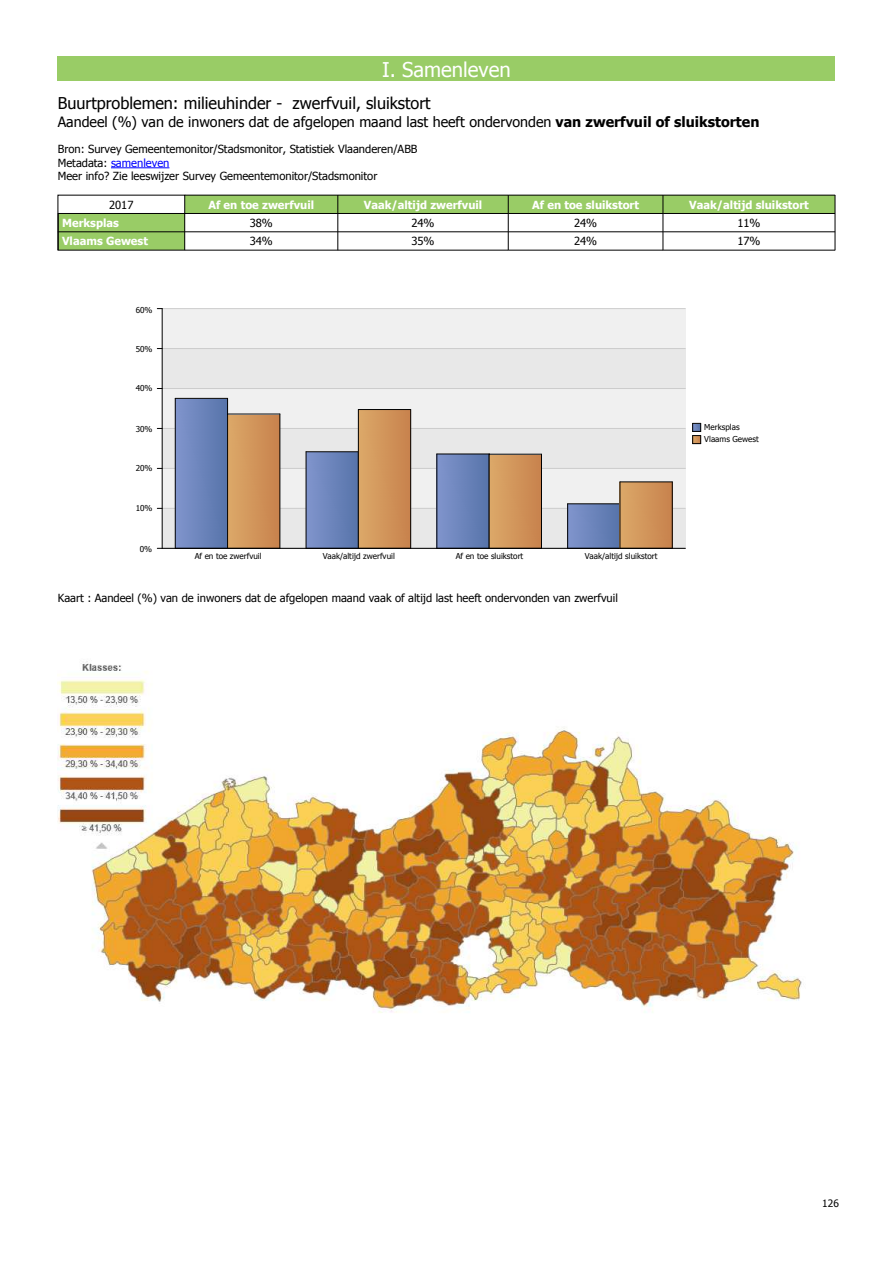
<style>
.page{position:relative;width:893px;height:1263px;background:#fff}
.page>*{position:absolute;margin:0;border:0;box-sizing:border-box;transform-origin:0 0}
.t1{font:20.25px "Tahoma";color:#fff}
.t2{font:16.2px "Tahoma";color:#000}
.t3{font:14.25px "Tahoma";color:#000}
.t4{font:11.1px/13.5px "Tahoma";color:#000}
.t5{font:700 11.1px "Tahoma";color:#fff}
.t6{font:10.2px "Tahoma";color:#000}
.t7{font:8.1px/12.1px "Tahoma";color:#000}
.s1{font-weight:700}
.s2{color:#00f}
</style>
<div class="page">
<div style="left:58px;top:56px;width:777px;height:25px;background:#9c6"></div>
<hr style="left:111px;top:167px;width:58px;height:1px;background:#00f">
<div style="left:185px;top:195px;width:153px;height:18px;background:#9c6"></div>
<div style="left:338px;top:195px;width:170px;height:18px;background:#9c6"></div>
<div style="left:508px;top:195px;width:155px;height:18px;background:#9c6"></div>
<div style="left:663px;top:195px;width:172px;height:18px;background:#9c6"></div>
<div style="left:58px;top:214px;width:127px;height:18px;background:#9c6"></div>
<div style="left:58px;top:232px;width:127px;height:18px;background:#9c6"></div>
<div style="left:162px;top:309px;width:523px;height:239px;background:#f0f0f0"></div>
<hr style="left:162px;top:508px;width:523px;height:1px;background:#ccc">
<hr style="left:162px;top:468px;width:523px;height:1px;background:#ccc">
<hr style="left:162px;top:428px;width:523px;height:1px;background:#ccc">
<hr style="left:162px;top:388px;width:523px;height:1px;background:#ccc">
<hr style="left:162px;top:348px;width:523px;height:1px;background:#ccc">
<hr style="left:162px;top:308px;width:523px;height:1px;background:#ccc">
<div style="left:175px;top:398px;width:53px;height:150px;background:linear-gradient(to right,#8195cd,#5673a9)"></div>
<hr style="left:227px;top:398px;width:1px;height:150px;background:#000">
<hr style="left:175px;top:398px;width:53px;height:1px;background:#000">
<hr style="left:175px;top:398px;width:1px;height:150px;background:#000">
<div style="left:306px;top:452px;width:52px;height:96px;background:linear-gradient(to right,#8195cd,#5875ab)"></div>
<hr style="left:306px;top:451px;width:52px;height:1px;background:#000">
<hr style="left:306px;top:452px;width:1px;height:96px;background:#000">
<div style="left:437px;top:454px;width:52px;height:94px;background:linear-gradient(to right,#8094cc,#5875ab)"></div>
<hr style="left:437px;top:454px;width:52px;height:1px;background:#000">
<hr style="left:437px;top:454px;width:1px;height:94px;background:#000">
<div style="left:568px;top:504px;width:52px;height:44px;background:linear-gradient(to right,#8094cc,#5774aa)"></div>
<hr style="left:568px;top:503px;width:52px;height:1px;background:#000">
<hr style="left:567px;top:504px;width:1px;height:44px;background:#000">
<div style="left:228px;top:414px;width:52px;height:134px;background:linear-gradient(to right,#dca869,#c8824d)"></div>
<hr style="left:280px;top:414px;width:1px;height:134px;background:#000">
<hr style="left:228px;top:414px;width:52px;height:1px;background:#000">
<div style="left:358px;top:409px;width:53px;height:139px;background:linear-gradient(to right,#dca969,#c7814d)"></div>
<hr style="left:410px;top:409px;width:1px;height:139px;background:#000">
<hr style="left:358px;top:409px;width:53px;height:1px;background:#000">
<hr style="left:358px;top:409px;width:1px;height:139px;background:#000">
<div style="left:489px;top:454px;width:52px;height:94px;background:linear-gradient(to right,#dca969,#c8834e)"></div>
<hr style="left:541px;top:454px;width:1px;height:94px;background:#000">
<hr style="left:489px;top:454px;width:52px;height:1px;background:#000">
<hr style="left:489px;top:454px;width:1px;height:94px;background:#000">
<div style="left:620px;top:482px;width:52px;height:66px;background:linear-gradient(to right,#dca868,#c8834e)"></div>
<hr style="left:672px;top:482px;width:1px;height:66px;background:#000">
<hr style="left:620px;top:482px;width:52px;height:1px;background:#000">
<hr style="left:620px;top:482px;width:1px;height:66px;background:#000">
<hr style="left:162px;top:309px;width:1px;height:239px;background:#000">
<hr style="left:162px;top:548px;width:523px;height:1px;background:#000">
<svg style="left:692px;top:423px;width:9px;height:21px"></svg>
<img style="left:58px;top:661px;width:744px;height:352px">
<div style="left:58px;top:195px;width:127px;height:19px;border:1px solid #000"></div>
<hr style="left:185px;top:213px;width:153px;height:1px;background:#000">
<hr style="left:185px;top:195px;width:153px;height:1px;background:#000">
<hr style="left:338px;top:213px;width:170px;height:1px;background:#000">
<hr style="left:338px;top:195px;width:170px;height:1px;background:#000">
<hr style="left:508px;top:213px;width:155px;height:1px;background:#000">
<hr style="left:508px;top:195px;width:155px;height:1px;background:#000">
<hr style="left:663px;top:213px;width:172px;height:1px;background:#000">
<hr style="left:663px;top:195px;width:172px;height:1px;background:#000">
<hr style="left:58px;top:232px;width:127px;height:1px;background:#000">
<hr style="left:185px;top:232px;width:153px;height:1px;background:#000">
<hr style="left:338px;top:232px;width:170px;height:1px;background:#000">
<hr style="left:508px;top:232px;width:155px;height:1px;background:#000">
<hr style="left:663px;top:232px;width:172px;height:1px;background:#000">
<svg style="left:58px;top:214px;width:1px;height:36px"></svg>
<hr style="left:58px;top:250px;width:127px;height:1px;background:#000">
<svg style="left:184px;top:214px;width:1px;height:36px"></svg>
<hr style="left:185px;top:250px;width:153px;height:1px;background:#000">
<svg style="left:338px;top:195px;width:1px;height:55px"></svg>
<hr style="left:338px;top:250px;width:170px;height:1px;background:#000">
<svg style="left:508px;top:195px;width:1px;height:55px"></svg>
<hr style="left:508px;top:250px;width:155px;height:1px;background:#000">
<svg style="left:663px;top:195px;width:1px;height:55px"></svg>
<hr style="left:663px;top:250px;width:172px;height:1px;background:#000">
<svg style="left:835px;top:195px;width:1px;height:55px"></svg>
<h1 class="t1" style="left:382px;top:60px;width:130px">I. Samenleven</h1>
<h2 class="t2" style="left:58px;top:96px;width:374px">Buurtproblemen: milieuhinder - zwerfvuil, sluikstort</h2>
<p class="t3" style="left:58px;top:115px;width:703px">Aandeel (%) van de inwoners dat de afgelopen maand last heeft ondervonden <span class="s1">van zwerfvuil of sluikstorten</span></p>
<p class="t4" style="left:58px;top:143px;width:361px">Bron: Survey Gemeentemonitor/Stadsmonitor, Statistiek Vlaanderen/ABB<br>Metadata: <span class="s2">samenleven<br></span>Meer info? Zie leeswijzer Survey Gemeentemonitor/Stadsmonitor</p>
<p class="t4" style="left:109px;top:199px;width:26px">2017</p>
<p class="t5" style="left:208px;top:200px;width:107px">Af en toe zwerfvuil</p>
<p class="t5" style="left:364px;top:200px;width:120px">Vaak/altijd zwerfvuil</p>
<p class="t5" style="left:532px;top:200px;width:108px">Af en toe sluikstort</p>
<p class="t5" style="left:689px;top:200px;width:121px">Vaak/altijd sluikstort</p>
<p class="t5" style="left:62px;top:218px;width:58px">Merksplas</p>
<p class="t4" style="left:250px;top:217px;width:25px">38%</p>
<p class="t4" style="left:411px;top:217px;width:25px">24%</p>
<p class="t4" style="left:574px;top:217px;width:25px">24%</p>
<p class="t4" style="left:737px;top:217px;width:25px">11%</p>
<p class="t5" style="left:62px;top:236px;width:87px">Vlaams Gewest</p>
<p class="t4" style="left:250px;top:235px;width:25px">34%</p>
<p class="t4" style="left:411px;top:235px;width:25px">35%</p>
<p class="t4" style="left:574px;top:235px;width:25px">24%</p>
<p class="t4" style="left:737px;top:235px;width:25px">17%</p>
<p class="t7" style="left:136px;top:304px;width:18px">60%</p>
<p class="t7" style="left:136px;top:343px;width:18px">50%</p>
<p class="t7" style="left:136px;top:383px;width:18px">40%</p>
<p class="t7" style="left:136px;top:423px;width:18px">30%</p>
<p class="t7" style="left:136px;top:463px;width:18px">20%</p>
<p class="t7" style="left:136px;top:502px;width:18px">10%</p>
<p class="t7" style="left:140px;top:543px;width:14px">0%</p>
<p class="t7" style="left:195px;top:550px;width:69px">Af en toe zwerfvuil</p>
<p class="t7" style="left:323px;top:550px;width:74px">Vaak/altijd zwerfvuil</p>
<p class="t7" style="left:456px;top:550px;width:69px">Af en toe sluikstort</p>
<p class="t7" style="left:585px;top:550px;width:74px">Vaak/altijd sluikstort</p>
<p class="t4" style="left:58px;top:592px;width:562px">Kaart : Aandeel (%) van de inwoners dat de afgelopen maand vaak of altijd last heeft ondervonden van zwerfvuil</p>
<p class="t7" style="left:704px;top:421px;width:56px">Merksplas<br>Vlaams Gewest</p>
<p class="t6" style="left:822px;top:1198px;width:18px">126</p>
</div>
